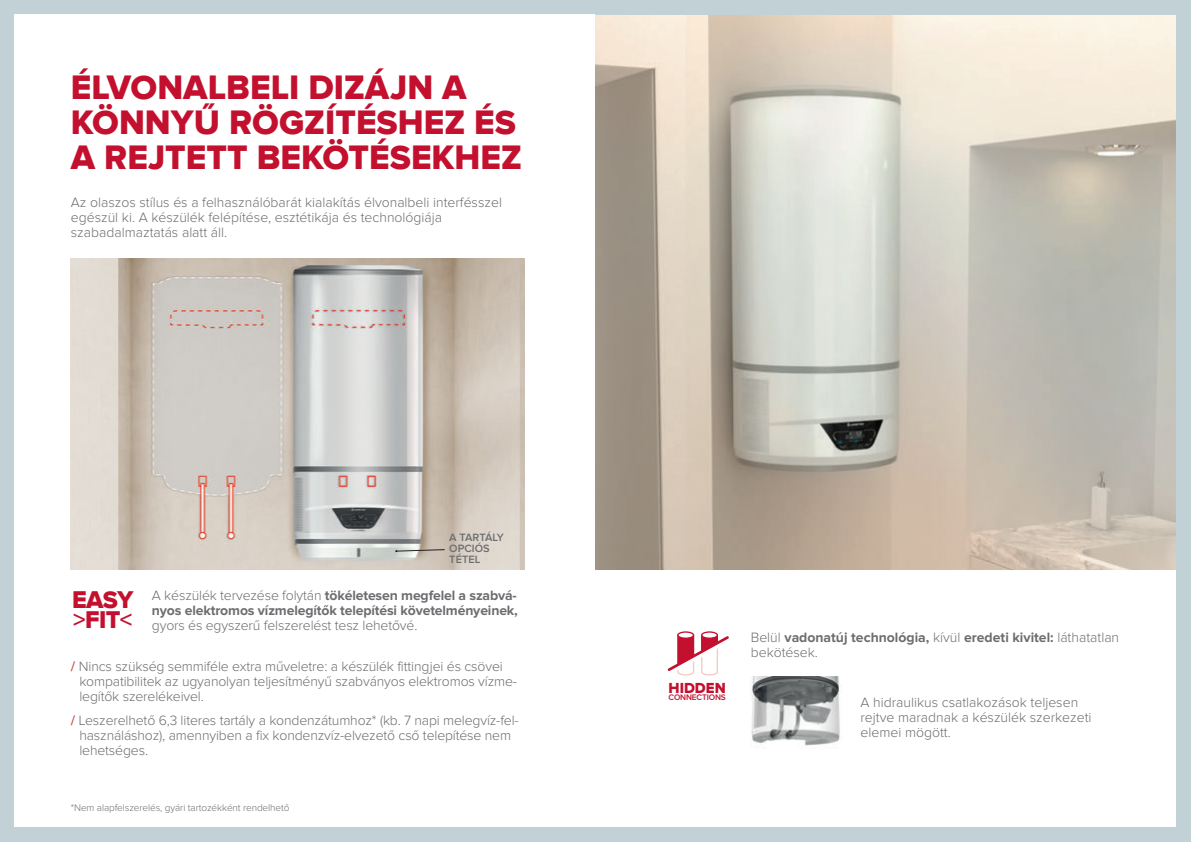
<style>
.page{position:relative;width:1191px;height:842px;background:#fff}
.page>*{position:absolute;margin:0;border:0;box-sizing:border-box;transform-origin:0 0}
.t1{font:35px "Proxima Nova Extrabld";color:#c3102e}
.t2{font:25px/19.7px "Proxima Nova Extrabld";color:#c3102e}
.t3{font:15px "Proxima Nova Extrabld";color:#c3102e}
.t4{font:300 14px/15px "Proxima Nova";letter-spacing:-.01em;color:#6c6d70}
.t5{font:700 14px/15px "Proxima Nova";letter-spacing:-.01em;color:#6c6d70}
.t6{font:600 11px/11px "Proxima Nova";color:#6c6d70}
.t7{font:300 10px "Proxima Nova";letter-spacing:-.01em;color:#6c6d70}
.t8{font:600 8.3px "Proxima Nova";letter-spacing:-.02em;color:#c3102e}
.s1{font-family:"Proxima Nova";font-weight:600}
.s2{font-weight:300}
.s3{font-weight:600;color:#ce4b48}
</style>
<div class="page">
<div style="left:0;top:0;width:595px;height:14px;background:#c2d1d5"></div>
<div style="left:0;top:828px;width:595px;height:14px;background:#c2d1d5"></div>
<div style="left:595px;top:828px;width:596px;height:14px;background:#c2d1d5"></div>
<div style="left:0;top:0;width:14px;height:842px;background:#c2d1d5"></div>
<img style="left:595px;top:14px;width:581px;height:556px">
<img style="left:71px;top:258px;width:453px;height:312px">
<img style="left:750px;top:677px;width:91px;height:69px">
<div style="left:677px;top:631px;width:17px;height:8px;border:1px solid #c3102e;border-radius:50%"></div>
<div style="left:701px;top:631px;width:17px;height:8px;border:1px solid #c3102e;border-radius:50%"></div>
<svg style="left:667px;top:632px;width:62px;height:44px"></svg>
<svg style="left:395px;top:549px;width:50px;height:3px"></svg>
<div style="left:1176px;top:0;width:15px;height:842px;background:#c2d1d5"></div>
<div style="left:595px;top:0;width:596px;height:14px;background:#c2d1d5"></div>
<h1 class="t1" style="left:71px;top:67px;width:22px">ÉLVONALBELI</h1>
<h1 class="t1" style="left:308px;top:67px;width:46px">DIZÁJN</h1>
<h1 class="t1" style="left:442px;top:67px;width:26px">A</h1>
<h1 class="t1" style="left:71px;top:102px;width:26px">KÖNNYŰ</h1>
<h1 class="t1" style="left:229px;top:102px;width:23px">RÖGZÍ</h1>
<h1 class="t1" style="left:335px;top:102px;width:43px">TÉSH</h1>
<h1 class="t1" style="left:424px;top:102px;width:71px">EZ ÉS</h1>
<h1 class="t1" style="left:71px;top:137px;width:55px">A REJTETT</h1>
<h1 class="t1" style="left:257px;top:137px;width:23px">BEK</h1>
<h1 class="t1" style="left:322px;top:137px;width:49px">ÖTÉSEKHEZ</h1>
<p class="t4" style="left:71px;top:195px;width:432px">Az olaszos stílus és a felhasználóbarát kialakítás élvonalbeli interfésszel egészül ki. A készülék felépítése, esztétikája és technológiája szabadalmaztatás alatt áll.</p>
<h2 class="t2" style="left:72px;top:590px;width:62px">EASY <span class="s1">&gt;</span>FIT<span class="s1">&lt;</span></h2>
<p class="t6" style="left:449px;top:532px;width:56px">A TARTÁLY<br>OPCIÓS<br>TÉTEL</p>
<p class="t5" style="left:152px;top:588px;width:367px"><span class="s2">A készülék tervezése folytán</span> tökéletesen megfelel a szabvá&shy;nyos elektromos vízmelegítők telepítési követelményeinek,</p>
<p class="t4" style="left:152px;top:618px;width:267px">gyors és egyszerű felszerelést tesz lehetővé.</p>
<p class="t4" style="left:79px;top:660px;width:439px;text-indent:-8px"><span class="s3">/</span> Nincs szükség semmiféle extra műveletre: a készülék fittingjei és csövei kompatibilitek az ugyanolyan teljesítményű szabványos elektromos vízme&shy;legítők szerelékeivel.</p>
<p class="t4" style="left:79px;top:713px;width:441px;text-indent:-8px"><span class="s3">/</span> Leszerelhető 6,3 literes tartály a kondenzátumhoz* (kb. 7 napi melegvíz-fel&shy;használáshoz), amennyiben a fix kondenzvíz-elvezető cső telepítése nem lehetséges.</p>
<p class="t7" style="left:71px;top:803px;width:220px">*Nem alapfelszerelés, gyári tartozékként rendelhető</p>
<p class="t3" style="left:668px;top:679px;width:48px">HI DDEN</p>
<p class="t8" style="left:668px;top:693px;width:59px">CONNECTIONS</p>
<p class="t5" style="left:750px;top:631px;width:370px"><span class="s2">Belül</span> vadonatúj technológia, <span class="s2">kívül</span> eredeti kivitel: <span class="s2">láthatatlan bekötések.</span></p>
<p class="t4" style="left:860px;top:696px;width:232px">A hidraulikus csatlakozások teljesen rejtve maradnak a készülék szerkezeti elemei mögött.</p>
</div>
